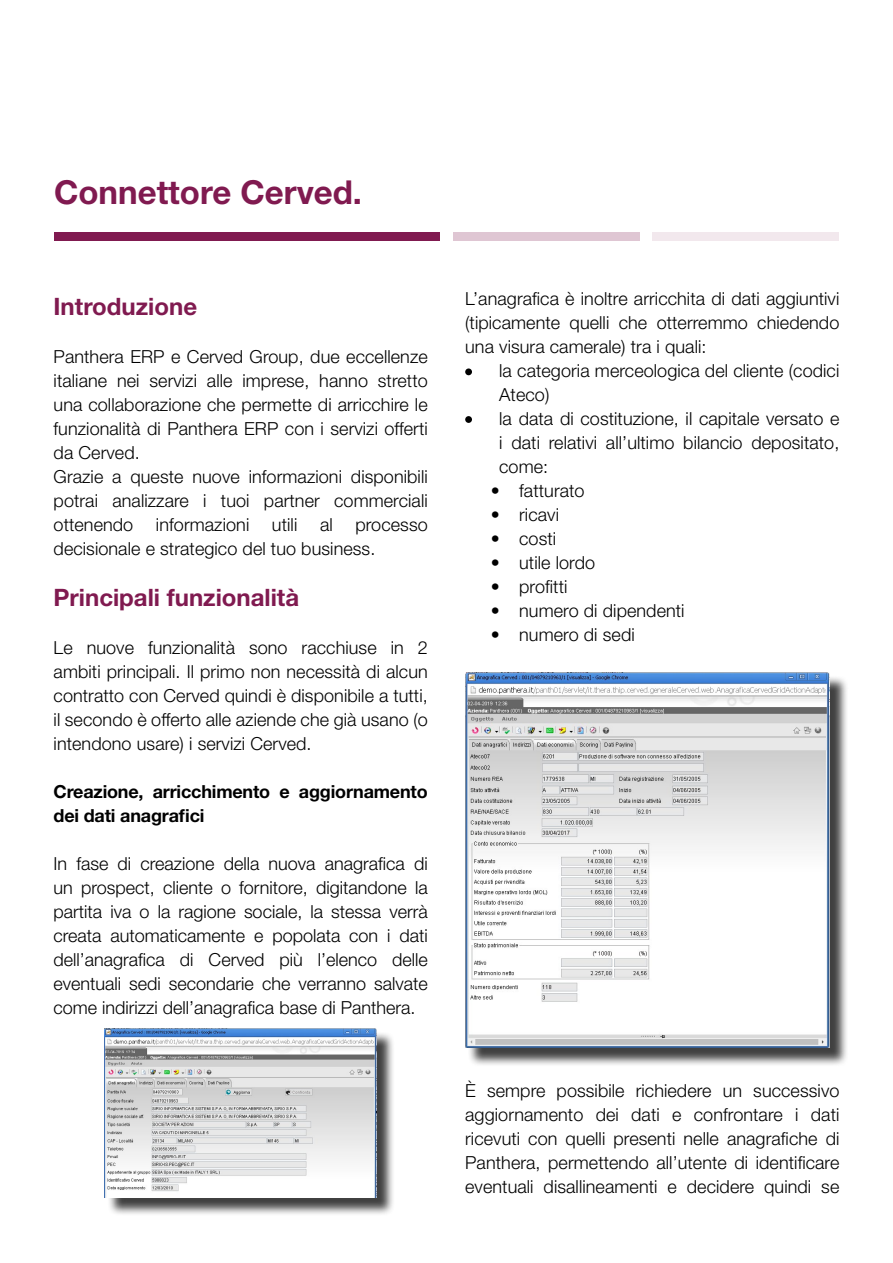
<style>
.page{position:relative;width:893px;height:1263px;background:#fff}
.page>*{position:absolute;margin:0;border:0;box-sizing:border-box;transform-origin:0 0}
.t1{font:700 33px "Helvetica Neue LT Std";color:#801a50}
.t2{font:700 24px "Helvetica Neue LT Std";color:#801a50}
.t3{font:300 18px/24px "Helvetica Neue LT Std";letter-spacing:.005em;color:#000;text-align:justify}
.t4{font:700 18px/24px "Helvetica Neue LT Std";letter-spacing:-.01em;color:#000}
</style>
<div class="page">
<div style="left:54px;top:232px;width:386px;height:8px;background:#801a50"></div>
<div style="left:453px;top:232px;width:186px;height:8px;background:#dfc6d3"></div>
<div style="left:652px;top:232px;width:187px;height:8px;background:#f2e8ed"></div>
<div style="left:468px;top:675px;width:381px;height:391px;background:#000;opacity:.75"></div>
<img style="left:465px;top:673px;width:365px;height:375px">
<div style="left:465px;top:368px;width:7px;height:7px;background:#000;border-radius:50%"></div>
<div style="left:465px;top:416px;width:7px;height:7px;background:#000;border-radius:50%"></div>
<div style="left:107px;top:1031px;width:288px;height:185px;background:#000;opacity:.75"></div>
<img style="left:105px;top:1029px;width:272px;height:168px">
<h1 class="t1" style="left:54px;top:172px;width:310px">Connettore Cerved.</h1>
<h2 class="t2" style="left:54px;top:292px;width:145px">Introduzione</h2>
<p class="t3" style="left:54px;top:345px;width:376px;text-align:left">Panthera ERP e Cerved Group, due eccellenze italiane nei servizi alle imprese, hanno stretto una collaborazione che permette di arricchire le funzionalità di Panthera ERP con i servizi offerti da Cerved.<br>Grazie a queste nuove informazioni disponibili potrai analizzare i tuoi partner commerciali ottenendo</p>
<p class="t3" style="left:156px;top:513px;width:95px">informazioni</p>
<p class="t3" style="left:272px;top:513px;width:27px">utili</p>
<p class="t3" style="left:320px;top:513px;width:14px">al</p>
<p class="t3" style="left:54px;top:513px;width:376px;text-indent:302px">processo decisionale e strategico del tuo business.</p>
<h2 class="t2" style="left:54px;top:582px;width:247px">Principali funzionalità</h2>
<p class="t3" style="left:54px;top:635px;width:376px">Le nuove funzionalità sono racchiuse in 2 ambiti principali. Il primo non necessità di alcun contratto con Cerved quindi è disponibile a tutti, il secondo è offerto alle aziende che già usano (o intendono usare) i servizi Cerved.</p>
<p class="t4" style="left:54px;top:779px;width:376px">Creazione, arricchimento e aggiornamento dei dati anagrafici</p>
<p class="t3" style="left:54px;top:851px;width:376px">In fase di creazione della nuova anagrafica di un prospect, cliente o fornitore, digitandone la partita iva o la ragione sociale, la stessa verrà creata automaticamente e popolata con i dati dell’anagrafica di Cerved più l’elenco delle eventuali sedi secondarie che verranno salvate come indirizzi dell’anagrafica base di Panthera.</p>
<p class="t3" style="left:465px;top:286px;width:376px">L’anagrafica è inoltre arricchita di dati aggiuntivi (tipicamente quelli che otterremmo chiedendo una visura camerale) tra i quali:</p>
<p class="t3" style="left:499px;top:358px;width:342px;text-align:left">la categoria merceologica del cliente (codici<br>Ateco)<br>la data di costituzione, il capitale versato e i dati relativi all’ultimo bilancio depositato, come:</p>
<p class="t3" style="left:491px;top:478px;width:95px">• fatturato</p>
<p class="t3" style="left:491px;top:502px;width:70px">• ricavi</p>
<p class="t3" style="left:491px;top:526px;width:67px">• costi</p>
<p class="t3" style="left:491px;top:550px;width:106px">• utile lordo</p>
<p class="t3" style="left:491px;top:574px;width:78px">• profitti</p>
<p class="t3" style="left:491px;top:598px;width:195px">• numero di dipendenti</p>
<p class="t3" style="left:491px;top:622px;width:146px">• numero di sedi</p>
<p class="t3" style="left:465px;top:1078px;width:376px">È sempre possibile richiedere un successivo aggiornamento dei dati e confrontare i dati ricevuti con quelli presenti nelle anagrafiche di Panthera, permettendo all’utente di identificare eventuali disallineamenti e decidere quindi se</p>
</div>
